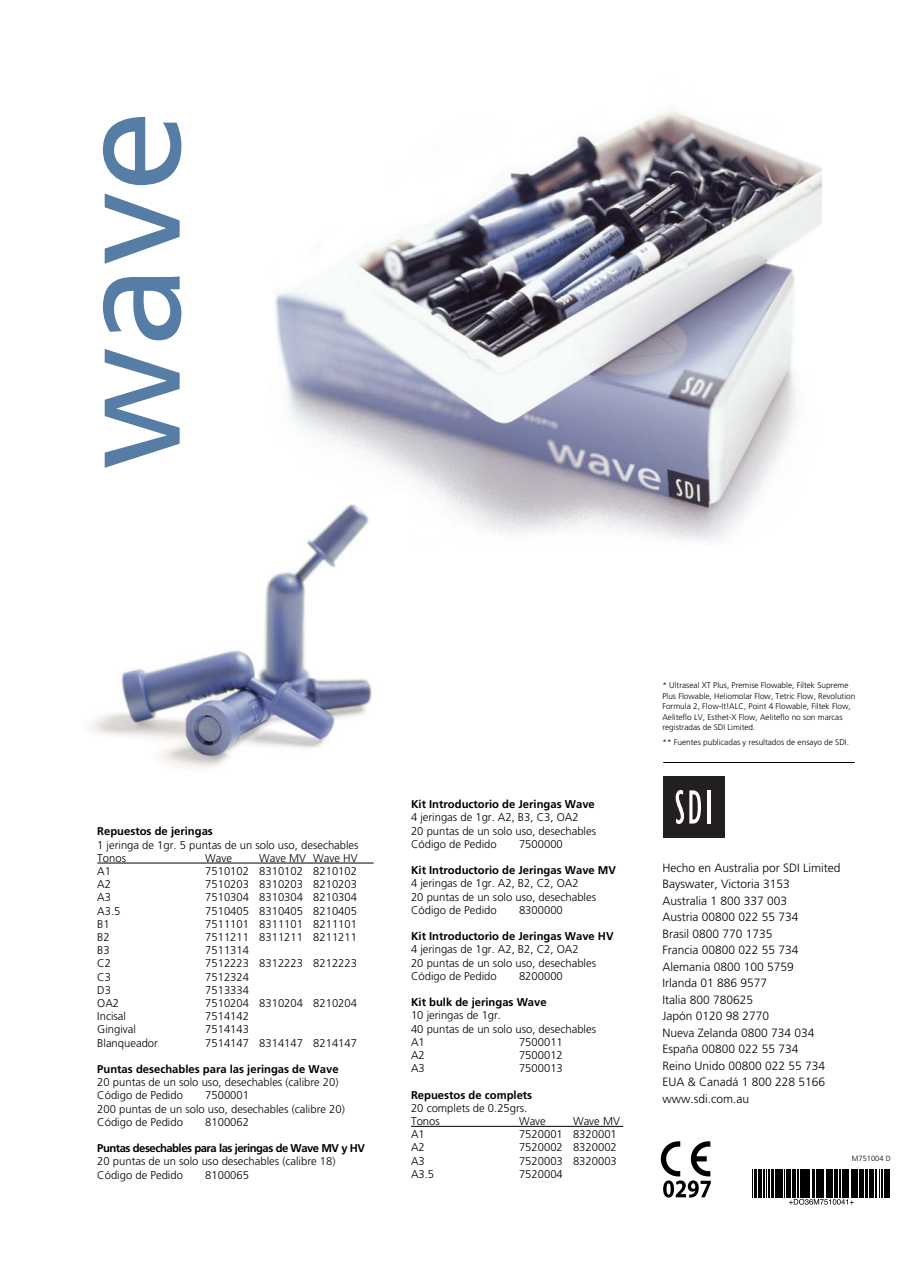
<style>
.page{position:relative;width:918px;height:1263px;background:#fff}
.page>*{position:absolute;margin:0;border:0;box-sizing:border-box;transform-origin:0 0}
.t1{font:147px "Frutiger";color:#557da5}
.t2{font:300 12px/16.5px "Frutiger";color:#000}
.t3{font:300 11.25px/13.2px "Frutiger";color:#000}
.t4{font:300 8.25px/10.5px "Frutiger";color:#000}
.t5{font:300 7.5px "Frutiger";color:#000}
.s1{font-weight:700}
</style>
<div class="page">
<img style="left:275px;top:110px;width:547px;height:431px">
<img style="left:92px;top:493px;width:316px;height:276px">
<div style="left:663px;top:776px;width:62px;height:62px;background:#231f20"></div>
<svg style="left:676px;top:790px;width:25px;height:34px"></svg>
<hr style="left:707px;top:790px;width:4px;height:33px;background:#fff">
<hr style="left:97px;top:863px;width:277px;height:1px;background:#000">
<hr style="left:411px;top:1126px;width:212px;height:1px;background:#000">
<hr style="left:663px;top:762px;width:192px;height:1px;background:#000">
<svg style="left:754px;top:1169px;width:136px;height:36px"></svg>
<svg style="left:660px;top:1141px;width:51px;height:57px"></svg>
<p class="t1" style="left:69px;top:470px;width:361px;rotate:-90deg">wave</p>
<p class="t3" style="left:97px;top:826px;width:263px"><span class="s1">Repuestos de jeringas<br></span>1 jeringa de 1gr. 5 puntas de un solo uso, desechables<br>Tonos</p>
<p class="t3" style="left:205px;top:852px;width:28px">Wave</p>
<p class="t3" style="left:259px;top:852px;width:100px">Wave MV Wave HV</p>
<p class="t3" style="left:97px;top:865px;width:15px">A1</p>
<p class="t3" style="left:205px;top:865px;width:153px">7510102 8310102 8210102</p>
<p class="t3" style="left:97px;top:878px;width:15px">A2</p>
<p class="t3" style="left:205px;top:878px;width:153px">7510203 8310203 8210203</p>
<p class="t3" style="left:97px;top:892px;width:15px">A3</p>
<p class="t3" style="left:205px;top:892px;width:153px">7510304 8310304 8210304</p>
<p class="t3" style="left:97px;top:905px;width:25px">A3.5</p>
<p class="t3" style="left:205px;top:905px;width:153px">7510405 8310405 8210405</p>
<p class="t3" style="left:97px;top:918px;width:14px">B1</p>
<p class="t3" style="left:205px;top:918px;width:153px">7511101 8311101 8211101</p>
<p class="t3" style="left:97px;top:931px;width:14px">B2</p>
<p class="t3" style="left:205px;top:931px;width:153px">7511211 8311211 8211211</p>
<p class="t3" style="left:97px;top:944px;width:14px">B3</p>
<p class="t3" style="left:205px;top:944px;width:45px">7511314</p>
<p class="t3" style="left:97px;top:958px;width:15px">C2</p>
<p class="t3" style="left:205px;top:958px;width:153px">7512223 8312223 8212223</p>
<p class="t3" style="left:97px;top:971px;width:15px">C3</p>
<p class="t3" style="left:205px;top:971px;width:45px">7512324</p>
<p class="t3" style="left:97px;top:984px;width:15px">D3</p>
<p class="t3" style="left:205px;top:984px;width:45px">7513334</p>
<p class="t3" style="left:97px;top:997px;width:23px">OA2</p>
<p class="t3" style="left:205px;top:997px;width:153px">7510204 8310204 8210204</p>
<p class="t3" style="left:97px;top:1010px;width:30px">Incisal</p>
<p class="t3" style="left:205px;top:1010px;width:45px">7514142</p>
<p class="t3" style="left:97px;top:1024px;width:40px">Gingival</p>
<p class="t3" style="left:205px;top:1024px;width:45px">7514143</p>
<p class="t3" style="left:97px;top:1037px;width:62px">Blanqueador</p>
<p class="t3" style="left:205px;top:1037px;width:153px">7514147 8314147 8214147</p>
<p class="t3" style="left:97px;top:1063px;width:243px;text-align:justify"><span class="s1">Puntas desechables para las jeringas de Wave </span>20 puntas de un solo uso, desechables (calibre 20)<br>Código de Pedido</p>
<p class="t3" style="left:97px;top:1090px;width:249px;text-indent:108px">7500001<br>200 puntas de un solo uso, desechables (calibre 20)<br>Código de Pedido</p>
<p class="t3" style="left:205px;top:1116px;width:45px">8100062</p>
<p class="t3" style="left:97px;top:1142px;width:269px"><span class="s1">Puntas desechables para las jeringas de Wave MV y HV<br></span>20 puntas de un solo uso desechables (calibre 18)<br>Código de Pedido</p>
<p class="t3" style="left:205px;top:1169px;width:45px">8100065</p>
<p class="t3" style="left:411px;top:798px;width:187px"><span class="s1">Kit Introductorio de Jeringas Wave<br></span>4 jeringas de 1gr. A2, B3, C3, OA2<br>20 puntas de un solo uso, desechables<br>Código de Pedido</p>
<p class="t3" style="left:519px;top:838px;width:45px">7500000</p>
<p class="t3" style="left:411px;top:864px;width:207px"><span class="s1">Kit Introductorio de Jeringas Wave MV<br></span>4 jeringas de 1gr. A2, B2, C2, OA2<br>20 puntas de un solo uso, desechables<br>Código de Pedido</p>
<p class="t3" style="left:519px;top:904px;width:45px">8300000</p>
<p class="t3" style="left:411px;top:930px;width:204px"><span class="s1">Kit Introductorio de Jeringas Wave HV<br></span>4 jeringas de 1gr. A2, B2, C2, OA2<br>20 puntas de un solo uso, desechables<br>Código de Pedido</p>
<p class="t3" style="left:519px;top:970px;width:45px">8200000</p>
<p class="t3" style="left:411px;top:996px;width:187px"><span class="s1">Kit bulk de jeringas Wave<br></span>10 jeringas de 1gr.<br>40 puntas de un solo uso, desechables<br>A1</p>
<p class="t3" style="left:519px;top:1036px;width:45px">7500011</p>
<p class="t3" style="left:411px;top:1049px;width:15px">A2</p>
<p class="t3" style="left:519px;top:1049px;width:45px">7500012</p>
<p class="t3" style="left:411px;top:1062px;width:15px">A3</p>
<p class="t3" style="left:519px;top:1062px;width:45px">7500013</p>
<p class="t3" style="left:411px;top:1089px;width:123px"><span class="s1">Repuestos de complets<br></span>20 complets de 0.25grs.<br>Tonos</p>
<p class="t3" style="left:519px;top:1115px;width:28px">Wave</p>
<p class="t3" style="left:573px;top:1115px;width:48px">Wave MV</p>
<p class="t3" style="left:411px;top:1128px;width:15px">A1</p>
<p class="t3" style="left:519px;top:1128px;width:99px">7520001 8320001</p>
<p class="t3" style="left:411px;top:1142px;width:15px">A2</p>
<p class="t3" style="left:519px;top:1142px;width:99px">7520002 8320002</p>
<p class="t3" style="left:411px;top:1155px;width:15px">A3</p>
<p class="t3" style="left:519px;top:1155px;width:99px">7520003 8320003</p>
<p class="t3" style="left:411px;top:1168px;width:25px">A3.5</p>
<p class="t3" style="left:519px;top:1168px;width:45px">7520004</p>
<p class="t4" style="left:662px;top:681px;width:194px">* Ultraseal XT Plus, Premise Flowable, Filtek Supreme Plus Flowable, Heliomolar Flow, Tetric Flow, Revolution Formula 2, Flow-It!ALC, Point 4 Flowable, Filtek Flow, Aeliteflo LV, Esthet-X Flow, Aeliteflo no son marcas registradas de SDI Limited.</p>
<p class="t4" style="left:662px;top:738px;width:188px">** Fuentes publicadas y resultados de ensayo de SDI.</p>
<p class="t2" style="left:662px;top:860px;width:180px">Hecho en Australia por SDI Limited<br>Bayswater, Victoria 3153<br>Australia 1 800 337 003<br>Austria 00800 022 55 734<br>Brasil 0800 770 1735<br>Francia 00800 022 55 734<br>Alemania 0800 100 5759<br>Irlanda 01 886 9577<br>Italia 800 780625<br>Japón 0120 98 2770<br>Nueva Zelanda 0800 734 034<br>España 00800 022 55 734<br>Reino Unido 00800 022 55 734<br>EUA &amp; Canadá 1 800 228 5166 www.sdi.com.au</p>
<p class="t5" style="left:852px;top:1155px;width:40px">M751004 D</p>
</div>
